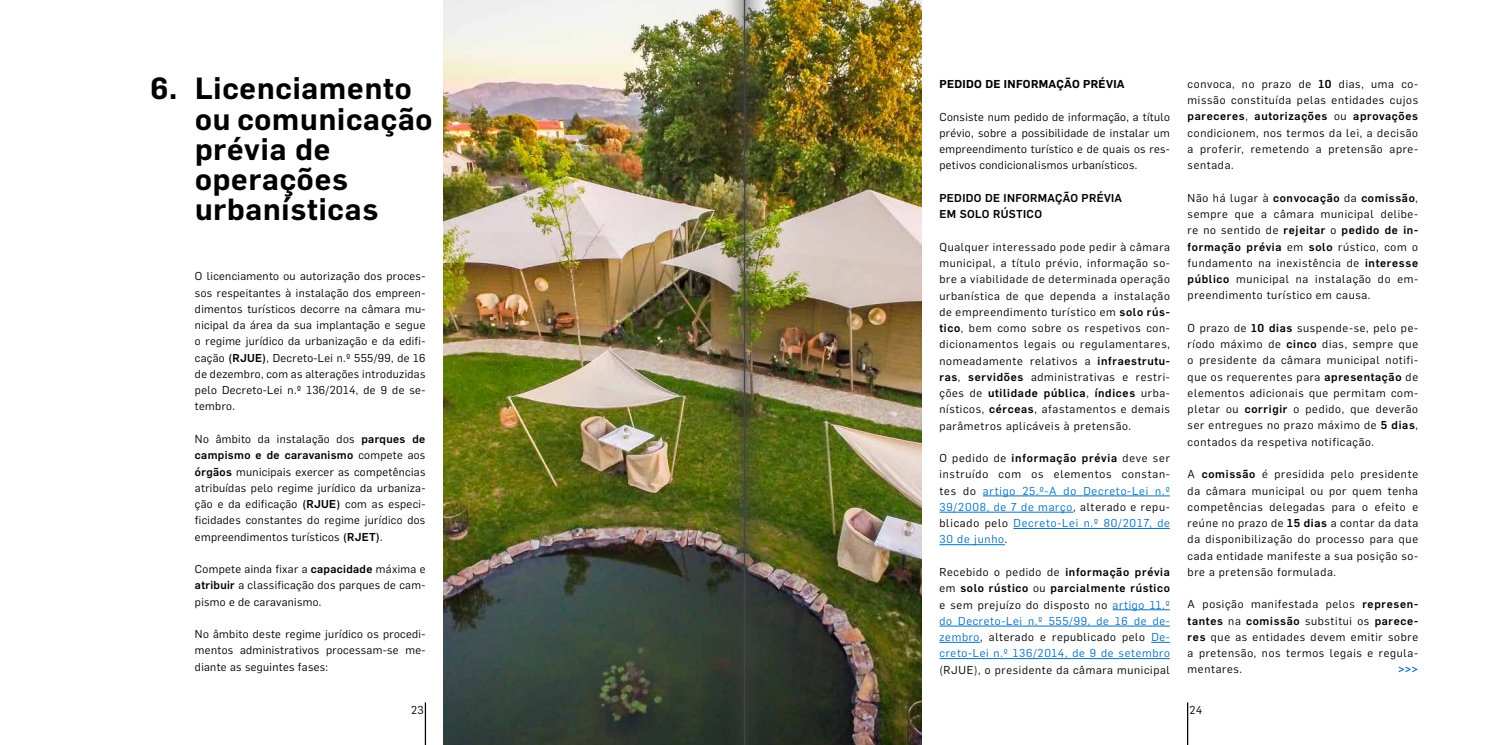
<style>
.page{position:relative;width:1489px;height:745px;background:#fff}
.page>*{position:absolute;margin:0;border:0;box-sizing:border-box;transform-origin:0 0}
.t1{font:600 30px/30px "Flama";letter-spacing:.03em;color:#000}
.t2{font:11.25px/16.2px "Flama";letter-spacing:.06em;color:#000;text-align:justify}
.t3{font:11.25px/16.2px "Flama";letter-spacing:.06em;color:#0870ba;text-align:justify}
.t4{font:500 11.25px/16.2px "Flama";letter-spacing:.03em;color:#000}
.t5{font:600 11.25px "Flama";letter-spacing:.03em;color:#000}
.t6{font:600 11.25px "Flama";color:#0870ba}
.s1{font-weight:500}
.s2{color:#0870ba}
.s3{color:#000}
.s4{font-weight:500;color:#000}
</style>
<div class="page">
<hr style="left:425px;top:702px;width:1px;height:42px;background:#000">
<hr style="left:1186px;top:702px;width:2px;height:42px;background:#000">
<hr style="left:982px;top:495px;width:187px;height:1px;background:#0870ba">
<hr style="left:939px;top:511px;width:134px;height:1px;background:#0870ba">
<hr style="left:1013px;top:528px;width:156px;height:1px;background:#0870ba">
<hr style="left:939px;top:544px;width:65px;height:1px;background:#0870ba">
<hr style="left:1112px;top:609px;width:57px;height:1px;background:#0870ba">
<hr style="left:939px;top:625px;width:230px;height:1px;background:#0870ba">
<hr style="left:939px;top:641px;width:41px;height:1px;background:#0870ba">
<svg style="left:1151px;top:641px;width:18px;height:1px"></svg>
<hr style="left:939px;top:658px;width:230px;height:1px;background:#0870ba">
<img style="left:443px;top:0;width:478px;height:744px">
<img style="left:744px;top:0;width:25px;height:744px">
<img style="left:719px;top:0;width:25px;height:744px">
<h1 class="t1" style="left:195px;top:71px;width:239px;text-indent:-45px">6. Licenciamento ou comunicação prévia de operações urbanísticas</h1>
<p class="t2" style="left:195px;top:267px;width:232px">O licenciamento ou autorização dos proces&shy;sos respeitantes à instalação dos empreen&shy;dimentos turísticos decorre na câmara mu&shy;nicipal da área da sua implantação e segue o regime jurídico da urbanização e da edifi&shy;cação <span class="s1">(RJUE)</span>, Decreto-Lei n.º 555/99, de 16 de dezembro, com as alterações introduzidas pelo Decreto-Lei n.º 136/2014, de 9 de se&shy;tembro.</p>
<p class="t2" style="left:195px;top:430px;width:232px">No âmbito da instalação dos <span class="s1">parques de campismo e de caravanismo</span> compete aos <span class="s1">órgãos</span> municipais exercer as competências atribuídas pelo regime jurídico da urbaniza&shy;ção e da edificação <span class="s1">(RJUE)</span> com as especi&shy;ficidades constantes do regime jurídico dos empreendimentos turísticos <span class="s1">(RJET)</span>.</p>
<p class="t2" style="left:195px;top:560px;width:232px">Compete ainda fixar a <span class="s1">capacidade</span> máxima e <span class="s1">atribuir</span> a classificação dos parques de cam&shy;pismo e de caravanismo.</p>
<p class="t2" style="left:195px;top:625px;width:232px">No âmbito deste regime jurídico os procedi&shy;mentos administrativos processam-se me&shy;diante as seguintes fases:</p>
<p class="t5" style="left:939px;top:76px;width:187px">PEDIDO DE INFORMAÇÃO PRÉVIA</p>
<p class="t2" style="left:939px;top:108px;width:232px">Consiste num pedido de informação, a título prévio, sobre a possibilidade de instalar um empreendimento turístico e de quais os res&shy;petivos condicionalismos urbanísticos.</p>
<p class="t4" style="left:939px;top:189px;width:184px">PEDIDO DE INFORMAÇÃO PRÉVIA<br>EM SOLO RÚSTICO</p>
<p class="t2" style="left:939px;top:238px;width:232px">Qualquer interessado pode pedir à câmara municipal, a título prévio, informação so&shy;bre a viabilidade de determinada operação urbanística de que dependa a instalação de empreendimento turístico em <span class="s1">solo rús&shy;tico</span>, bem como sobre os respetivos con&shy;dicionamentos legais ou regulamentares, nomeadamente relativos a <span class="s1">infraestrutu&shy;ras</span>, <span class="s1">servidões</span> administrativas e restri&shy;ções de <span class="s1">utilidade pública</span>, <span class="s1">índices</span> urba&shy;nísticos, <span class="s1">cérceas</span>, afastamentos e demais parâmetros aplicáveis à pretensão.</p>
<p class="t2" style="left:939px;top:449px;width:232px">O pedido de <span class="s1">informação prévia</span> deve ser instruído com os elementos constan&shy;tes do <span class="s2">artigo 25.º-A do Decreto-Lei n.º 39/2008, de 7 de março</span>, alterado e repu&shy;blicado pelo <span class="s2">Decreto-Lei n.º 80/2017, de 30 de junho</span>.</p>
<p class="t3" style="left:939px;top:563px;width:232px"><span class="s3">Recebido o pedido de</span> <span class="s4">informação prévia </span><span class="s3">em</span> <span class="s4">solo rústico</span> <span class="s3">ou</span> <span class="s4">parcialmente rústico </span><span class="s3">e sem prejuízo do disposto no</span> artigo 11.º do Decreto-Lei n.º 555/99, de 16 de de&shy;zembro<span class="s3">, alterado e republicado pelo</span> De&shy;creto-Lei n.º 136/2014, de 9 de setembro</p>
<p class="t2" style="left:939px;top:660px;width:232px">(RJUE), o presidente da câmara municipal</p>
<p class="t2" style="left:1187px;top:75px;width:232px">convoca, no prazo de <span class="s1">10</span> dias, uma co&shy;missão constituída pelas entidades cujos <span class="s1">pareceres</span>, <span class="s1">autorizações</span> ou <span class="s1">aprovações </span>condicionem, nos termos da lei, a decisão a proferir, remetendo a pretensão apre&shy;sentada.</p>
<p class="t2" style="left:1187px;top:189px;width:232px">Não há lugar à <span class="s1">convocação</span> da <span class="s1">comissão</span>, sempre que a câmara municipal delibe&shy;re no sentido de <span class="s1">rejeitar</span> o <span class="s1">pedido de in&shy;formação prévia</span> em <span class="s1">solo</span> rústico, com o fundamento na inexistência de <span class="s1">interesse público</span> municipal na instalação do em&shy;preendimento turístico em causa.</p>
<p class="t2" style="left:1187px;top:319px;width:232px">O prazo de <span class="s1">10 dias</span> suspende-se, pelo pe&shy;ríodo máximo de <span class="s1">cinco</span> dias, sempre que o presidente da câmara municipal notifi&shy;que os requerentes para <span class="s1">apresentação</span> de elementos adicionais que permitam com&shy;pletar ou <span class="s1">corrigir</span> o pedido, que deverão ser entregues no prazo máximo de <span class="s1">5 dias</span>, contados da respetiva notificação.</p>
<p class="t2" style="left:1187px;top:465px;width:232px">A <span class="s1">comissão</span> é presidida pelo presidente da câmara municipal ou por quem tenha competências delegadas para o efeito e reúne no prazo de <span class="s1">15 dias</span> a contar da data da disponibilização do processo para que cada entidade manifeste a sua posição so&shy;bre a pretensão formulada.</p>
<p class="t2" style="left:1187px;top:595px;width:232px">A posição manifestada pelos <span class="s1">represen&shy;tantes</span> na <span class="s1">comissão</span> substitui os <span class="s1">parece&shy;res</span> que as entidades devem emitir sobre a pretensão, nos termos legais e regula&shy;mentares.</p>
<p class="t6" style="left:1397px;top:661px;width:22px">&gt;&gt;&gt;</p>
<p class="t2" style="left:411px;top:701px;width:14px">23</p>
<p class="t2" style="left:1189px;top:701px;width:14px">24</p>
</div>
